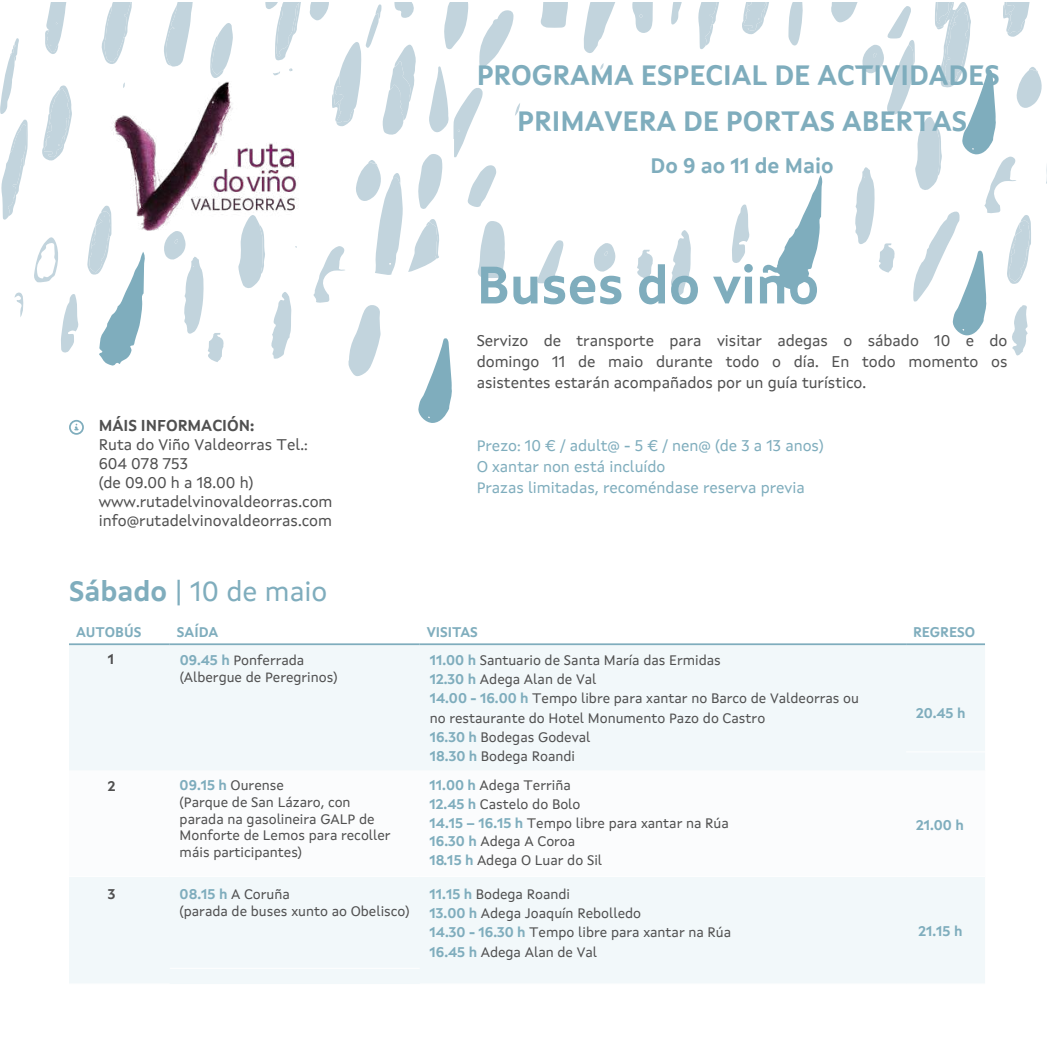
<style>
.page{position:relative;width:1047px;height:1042px;background:#fff}
.page>*{position:absolute;margin:0;border:0;box-sizing:border-box;transform-origin:0 0}
.t1{font:700 52.5px "Xunta Sans";color:#7fadbd}
.t2{font:700 28px/46.7px "Xunta Sans";color:#7fadbd;text-align:center}
.t3{font:28px "Xunta Sans";color:#7fadbd}
.t4{font:700 21px "Xunta Sans";color:#7fadbd}
.t5{font:15.75px/18.9px "Xunta Sans";color:#505050;text-align:justify}
.t6{font:15.75px/21px "Xunta Sans";color:#7fadbd}
.t7{font:700 15.75px "Xunta Sans";color:#505050}
.t8{font:14px/19.2px "Xunta Sans";color:#505050}
.t9{font:700 14px "Xunta Sans";color:#7fadbd}
.t10{font:700 14px "Xunta Sans";color:#505050}
.s1{font-weight:700}
.s2{font-weight:700;color:#7fadbd}
.s3{font-style:inherit}
</style>
<div class="page">
<svg style="left:61px;top:294px;width:18px;height:59px"></svg>
<svg style="left:34px;top:237px;width:24px;height:45px"></svg>
<svg style="left:210px;top:23px;width:23px;height:55px"></svg>
<svg style="left:101px;top:2px;width:31px;height:62px"></svg>
<svg style="left:14px;top:292px;width:10px;height:25px"></svg>
<svg style="left:265px;top:2px;width:36px;height:59px"></svg>
<svg style="left:0;top:38px;width:19px;height:76px"></svg>
<svg style="left:273px;top:71px;width:7px;height:5px"></svg>
<svg style="left:164px;top:2px;width:29px;height:65px"></svg>
<svg style="left:1px;top:120px;width:27px;height:100px"></svg>
<svg style="left:45px;top:2px;width:22px;height:52px"></svg>
<svg style="left:164px;top:231px;width:60px;height:131px"></svg>
<svg style="left:87px;top:207px;width:58px;height:159px"></svg>
<svg style="left:42px;top:85px;width:30px;height:76px"></svg>
<svg style="left:776px;top:175px;width:46px;height:114px"></svg>
<svg style="left:732px;top:204px;width:18px;height:59px"></svg>
<svg style="left:788px;top:2px;width:15px;height:44px"></svg>
<svg style="left:671px;top:2px;width:11px;height:23px"></svg>
<svg style="left:698px;top:2px;width:21px;height:47px"></svg>
<svg style="left:594px;top:243px;width:21px;height:29px"></svg>
<svg style="left:671px;top:230px;width:20px;height:67px"></svg>
<svg style="left:238px;top:230px;width:59px;height:129px"></svg>
<svg style="left:637px;top:250px;width:16px;height:29px"></svg>
<svg style="left:742px;top:2px;width:27px;height:33px"></svg>
<svg style="left:584px;top:2px;width:31px;height:51px"></svg>
<svg style="left:540px;top:2px;width:28px;height:26px"></svg>
<svg style="left:537px;top:240px;width:26px;height:44px"></svg>
<svg style="left:600px;top:63px;width:4px;height:7px"></svg>
<svg style="left:632px;top:2px;width:21px;height:31px"></svg>
<svg style="left:309px;top:2px;width:211px;height:421px"></svg>
<div style="left:69px;top:645px;width:916px;height:339px;background:#f2f8fa"></div>
<svg style="left:69px;top:770px;width:916px;height:106px"></svg>
<hr style="left:906px;top:751px;width:79px;height:1px;background:#fff">
<hr style="left:69px;top:876px;width:101px;height:1px;background:#fff">
<hr style="left:170px;top:876px;width:250px;height:1px;background:#fff">
<hr style="left:420px;top:876px;width:486px;height:1px;background:#fff">
<hr style="left:906px;top:876px;width:79px;height:1px;background:#fff">
<hr style="left:69px;top:983px;width:101px;height:1px;background:#fff">
<hr style="left:170px;top:968px;width:250px;height:1px;background:#fff">
<hr style="left:420px;top:983px;width:486px;height:1px;background:#fff">
<hr style="left:906px;top:983px;width:79px;height:1px;background:#fff">
<hr style="left:69px;top:643px;width:101px;height:2px;background:#7fadbd">
<hr style="left:170px;top:643px;width:250px;height:2px;background:#7fadbd">
<hr style="left:420px;top:643px;width:486px;height:2px;background:#7fadbd">
<hr style="left:906px;top:643px;width:79px;height:2px;background:#7fadbd">
<svg style="left:69px;top:419px;width:15px;height:16px"></svg>
<img style="left:104px;top:81px;width:211px;height:149px">
<svg style="left:831px;top:2px;width:216px;height:354px"></svg>
<h2 class="t2" style="left:477px;top:51px;width:525px">PROGRAMA ESPECIAL DE ACTIVIDADES<br>PRIMAVERA DE PORTAS ABERTAS</h2>
<h3 class="t4" style="left:650px;top:153px;width:184px">Do 9 ao 11 de Maio</h3>
<p class="t7" style="left:99px;top:416px;width:157px">MÁIS INFORMACIÓN:</p>
<p class="t5" style="left:99px;top:435px;width:235px;text-align:left">Ruta do Viño Valdeorras Tel.:<br>604 078 753<br>(de 09.00 h a 18.00 h) www.rutadelvinovaldeorras.com info@rutadelvinovaldeorras.com</p>
<h1 class="t1" style="left:477px;top:253px;width:344px">Buses do viño</h1>
<p class="t5" style="left:477px;top:330px;width:532px;line-height:21px">Servizo de transporte para visitar adegas o sábado 10 e do domingo 11 de maio durante todo o día. En todo momento os asistentes estarán acompañados por un guía turístico.</p>
<p class="t6" style="left:477px;top:435px;width:349px">Prezo: 10 € / adult@ - 5 € / nen@ (de 3 a 13 anos)<br>O xantar non está incluído<br>Prazas limitadas, recoméndase reserva previa</p>
<h2 class="t3" style="left:69px;top:574px;width:260px"><span class="s1">Sábado</span> | 10 de maio</h2>
<p class="t9" style="left:76px;top:624px;width:67px">AUTOBÚS</p>
<p class="t9" style="left:177px;top:624px;width:43px">SAÍDA</p>
<p class="t9" style="left:427px;top:624px;width:53px">VISITAS</p>
<p class="t9" style="left:913px;top:624px;width:64px">REGRESO</p>
<p class="t8" style="left:180px;top:651px;width:159px;line-height:16.8px"><span class="s2">09.45 h</span> Ponferrada (Albergue de Peregrinos)</p>
<p class="t8" style="left:430px;top:650px;width:431px"><span class="s2">11.00 h</span> Santuario de <span class="s3">Santa María da</span>s Ermidas<br><span class="s2">12.30 h</span> Adega Alan de Val<br><span class="s2">14.00 - 16.00 h</span> Tempo libre para xantar no Barco de Valdeorras ou no restaurante do Hotel Monumento Pazo do Castro<br><span class="s2">16.30 h</span> Bodegas Godeval<br><span class="s2">18.30 h</span> Bodega Roandi</p>
<p class="t10" style="left:108px;top:651px;width:8px">1</p>
<p class="t9" style="left:916px;top:704px;width:51px">20.45 h</p>
<p class="t10" style="left:108px;top:777px;width:9px">2</p>
<p class="t10" style="left:108px;top:885px;width:9px">3</p>
<p class="t8" style="left:180px;top:776px;width:212px;line-height:16.8px"><span class="s2">09.15 h</span> Ourense<br>(Parque de San Lázaro, con parada na gasolineira GALP de<br>Monforte de Lemos para recoller máis participantes)</p>
<p class="t8" style="left:429px;top:775px;width:301px;line-height:18.7px"><span class="s2">11.00 h</span> Adega Terriña<br><span class="s2">12.45 h</span> Castelo do Bolo<br><span class="s2">14.15 – 16.15 h</span> Tempo libre para xantar na Rúa<br><span class="s2">16.30 h</span> Adega A Coroa<br><span class="s2">18.15 h</span> Adega O Luar do Sil</p>
<p class="t8" style="left:180px;top:885px;width:232px;line-height:16.8px"><span class="s2">08.15 h</span> A Coruña<br>(parada de buses xunto ao Obelisco)</p>
<p class="t8" style="left:429px;top:884px;width:303px"><span class="s2">11.15 h</span> Bodega Roandi<br><span class="s2">13.00 h</span> Adega Joaquín Rebolledo<br><span class="s2">14.30 - 16.30 h</span> Tempo libre para xantar na Rúa<br><span class="s2">16.45 h</span> Adega Alan de Val</p>
<p class="t9" style="left:916px;top:816px;width:49px">21.00 h</p>
<p class="t9" style="left:918px;top:923px;width:46px">21.15 h</p>
</div>
